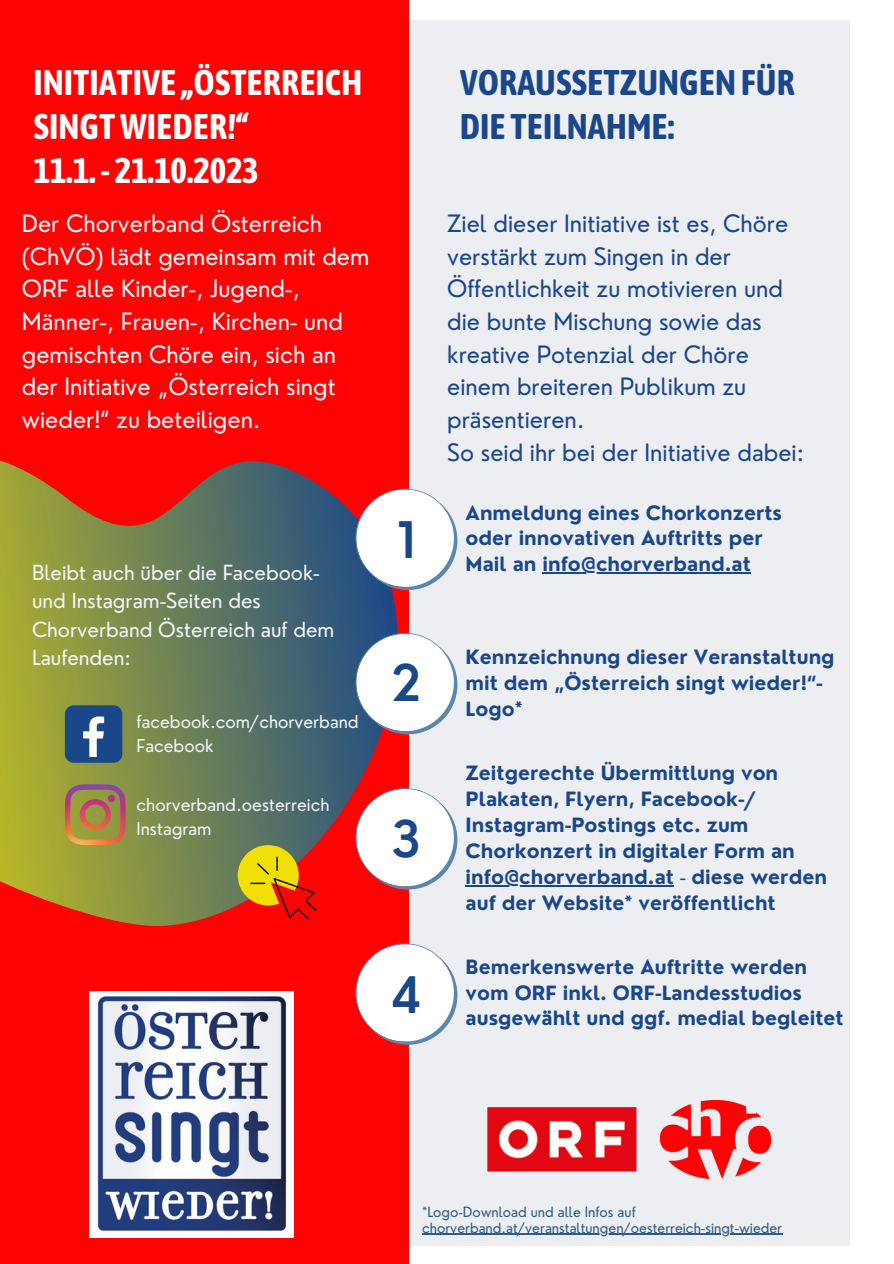
<style>
.page{position:relative;width:894px;height:1264px;background:#fff}
.page>*{position:absolute;margin:0;border:0;box-sizing:border-box;transform-origin:0 0}
.t1{font:600 49.05px "Nourd";color:#1a4789}
.t2{font:700 35.55px/44px "Asap Condensed";color:#fff}
.t3{font:700 35.55px/44px "Asap Condensed";color:#1a4789}
.t4{font:23.4px/32.7px "Nourd";color:#1a4789}
.t5{font:23.4px/32.7px "Nourd";color:#f1f6f8}
.t6{font:20.25px/28.2px "Nourd";color:#f1f6f8}
.t7{font:700 19.2px/26px "Nourd";color:#1a4789}
.t8{font:17.25px/23.7px "Nourd";color:#f1f6f8}
.t9{font:13.8px/15.8px "Nourd";color:#2f5c82}
.s1{font-weight:400}
</style>
<div class="page">
<div style="left:65px;top:20px;width:784px;height:1225px;background:#edeef2"></div>
<div style="left:0;top:0;width:409px;height:1263px;background:#fe0204"></div>
<svg style="left:0;top:460px;width:537px;height:533px"></svg>
<img style="left:660px;top:1100px;width:110px;height:78px">
<svg style="left:238px;top:845px;width:78px;height:74px"></svg>
<img style="left:89px;top:991px;width:204px;height:246px">
<svg style="left:355px;top:488px;width:102px;height:102px"></svg>
<svg style="left:355px;top:633px;width:102px;height:101px;background:#dbe1e8"></svg>
<svg style="left:355px;top:788px;width:102px;height:101px"></svg>
<svg style="left:355px;top:943px;width:102px;height:101px"></svg>
<div style="left:65px;top:705px;width:57px;height:57px;background:#1a4789;border-radius:9px"></div>
<svg style="left:83px;top:716px;width:21px;height:41px"></svg>
<svg style="left:65px;top:784px;width:61px;height:61px;background:#a98051"></svg>
<img style="left:487px;top:1107px;width:149px;height:64px">
<hr style="left:422px;top:1233px;width:360px;height:1px;background:#2f5c82">
<hr style="left:542px;top:572px;width:208px;height:1px;background:#1a4789">
<hr style="left:465px;top:885px;width:208px;height:1px;background:#1a4789">
<h2 class="t2" style="left:34px;top:60px;width:330px">INITIATIVE „ÖSTERREICH<br>SINGTWIEDER!“<br>11.1. - 21.10.2023</h2>
<p class="t5" style="left:22px;top:207px;width:349px">Der Chorverband Österreich (ChVÖ) lädt gemeinsam mit dem<br>ORF alle Kinder-, Jugend-,<br>Männer-, Frauen-, Kirchen- und gemischten Chöre ein, sich an der Initiative „Österreich singt wieder!“ zu beteiligen.</p>
<p class="t6" style="left:32px;top:558px;width:304px">Bleibt auch über die Facebook&shy;und Instagram-Seiten des<br>Chorverband Österreich auf dem<br>Laufenden:</p>
<p class="t8" style="left:137px;top:710px;width:223px">facebook.com/chorverband<br>Facebook</p>
<p class="t8" style="left:137px;top:792px;width:194px">chorverband.oesterreich<br>Instagram</p>
<h1 class="t1" style="left:397px;top:508px;width:20px">1</h1>
<h1 class="t1" style="left:391px;top:652px;width:32px">2</h1>
<h1 class="t1" style="left:391px;top:808px;width:32px">3</h1>
<h1 class="t1" style="left:390px;top:963px;width:33px">4</h1>
<h2 class="t3" style="left:459px;top:60px;width:336px">VORAUSSETZUNGENFÜR<br>DIE TEILNAHME:</h2>
<p class="t4" style="left:447px;top:207px;width:358px">Ziel dieser Initiative ist es, Chöre verstärkt zum Singen in der<br>Öffentlichkeit zu motivieren und die bunte Mischung sowie das kreative Potenzial der Chöre einem breiteren Publikum zu präsentieren.<br>So seid ihr bei der Initiative dabei:</p>
<p class="t7" style="left:465px;top:499px;width:318px">Anmeldung eines Chorkonzerts oder innovativen Auftritts per<br>Mail an info@chorverband.at</p>
<p class="t7" style="left:465px;top:643px;width:370px">Kennzeichnung dieser Veranstaltung mit dem „Österreich singt wieder!“-<br>Logo*</p>
<p class="t7" style="left:465px;top:760px;width:363px">Zeitgerechte Übermittlung von<br>Plakaten, Flyern, Facebook-/<br>Instagram-Postings etc. zum<br>Chorkonzert in digitaler Form an info@chorverband.at <span class="s1">-</span> diese werden auf der Website* veröffentlicht</p>
<p class="t7" style="left:465px;top:953px;width:379px">Bemerkenswerte Auftritte werden vom ORF inkl. ORF-Landesstudios ausgewählt und ggf. medial begleitet</p>
<p class="t9" style="left:422px;top:1203px;width:361px">*Logo-Download und alle Infos auf chorverband.at/veranstaltungen/oesterreich-singt-wieder</p>
</div>
